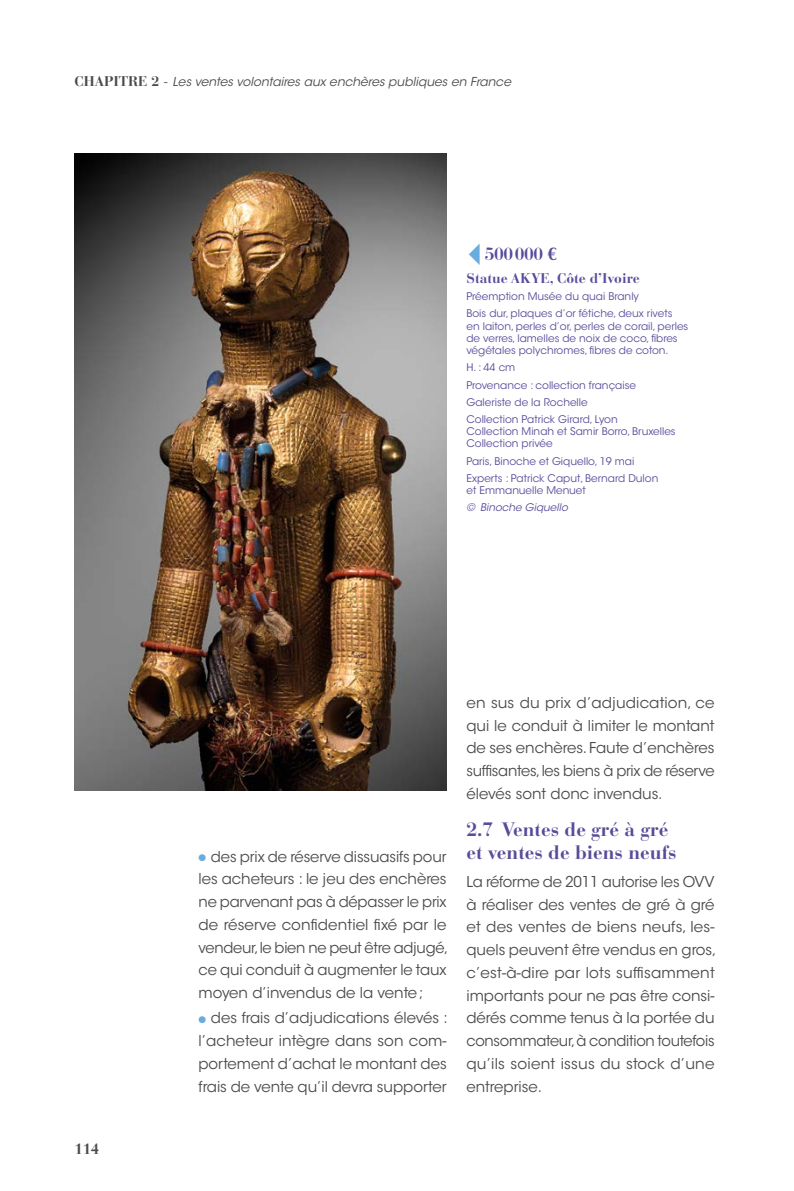
<style>
.page{position:relative;width:794px;height:1191px;background:#fff}
.page>*{position:absolute;margin:0;border:0;box-sizing:border-box;transform-origin:0 0}
.Titre_2{font:700 19.25px/22.8px "Bauer Bodoni Std";color:#5a4b9a}
.t1{font:700 17.5px "Bauer Bodoni Std";letter-spacing:-.02em;color:#5a4b9a}
.t2{font:14.88px/22.8px "ITC Avant Garde Std";color:#4a4a49}
.t3{font:700 14.88px "Bauer Bodoni Std";color:#4a4a49}
.Légende_intitulé{font:700 14px "Bauer Bodoni Std";color:#5a4b9a}
.t4{font:700 14px "Bauer Bodoni Std";color:#4a4a49}
.t5{font:italic 12.25px "ITC Avant Garde Std";color:#4a4a49}
.Légende_texte{font:10.5px/12.2px "ITC Avant Garde Std";color:#5a4b9a}
.Légende_copyright{font:italic 10.5px "ITC Avant Garde Std";color:#5a4b9a}
.s1{font-family:"Bauer Bodoni Std";font-weight:700;font-style:normal;font-size:14px}
.s2{font-family:"Bauer Bodoni Std";font-style:normal;font-size:14px}
.s3{color:#69acdf}
</style>
<div class="page">
<img style="left:74px;top:154px;width:372px;height:636px">
<p class="t4" style="left:74px;top:73px;width:30px">Chapitr</p>
<p class="t5" style="left:138px;top:74px;width:374px"><span class="s1">e 2</span> <span class="s2">-</span> Les ventes volontaires aux enchères publiques en France</p>
<p class="t3" style="left:74px;top:1140px;width:26px">114</p>
<p class="t1" style="left:485px;top:244px;width:74px">500000 €</p>
<p class="Légende_intitulé" style="left:466px;top:270px;width:175px">Statue AKYE, Côte d’Ivoire</p>
<p class="Légende_texte" style="left:466px;top:290px;width:174px">Préemption Musée du quai Branly</p>
<p class="Légende_texte" style="left:466px;top:307px;width:223px">Bois dur, plaques d’or fétiche, deux rivets<br>en laiton, perles d’or, perles de corail, perles de verres, lamelles de noix de coco, fibres végétales polychromes, fibres de coton.</p>
<p class="Légende_texte" style="left:466px;top:361px;width:50px">H. : 44 cm</p>
<p class="Légende_texte" style="left:466px;top:379px;width:171px">Provenance : collection française</p>
<p class="Légende_texte" style="left:466px;top:396px;width:123px">Galeriste de la Rochelle</p>
<p class="Légende_texte" style="left:466px;top:413px;width:211px">Collection Patrick Girard, Lyon<br>Collection Minah et Samir Borro, Bruxelles<br>Collection privée</p>
<p class="Légende_texte" style="left:466px;top:455px;width:169px">Paris, Binoche et Giquello, 19 mai</p>
<p class="Légende_texte" style="left:466px;top:472px;width:193px">Experts : Patrick Caput, Bernard Dulon et Emmanuelle Menuet</p>
<p class="Légende_copyright" style="left:466px;top:501px;width:103px">© Binoche Giquello</p>
<p class="t2" style="left:198px;top:845px;width:251px"><span class="s3">●</span> des prix de réserve dissuasifs pour les acheteurs : le jeu des enchères ne parvenant pas à dépasser le prix de réserve confidentiel fixé par le vendeur, le bien ne peut être adjugé, ce qui conduit à augmenter le taux moyen d’invendus de la vente;</p>
<p class="t2" style="left:198px;top:1007px;width:251px;text-align:justify"><span class="s3">●</span> des frais d’adjudications élevés : l’acheteur intègre dans son com&shy;portement d’achat le montant des frais de vente qu’il devra supporter</p>
<p class="t2" style="left:466px;top:691px;width:250px;text-align:justify">en sus du prix d’adjudication, ce qui le conduit à limiter le montant de ses enchères. Faute d’enchères suffisantes, les biens à prix de réserve élevés sont donc invendus.</p>
<p class="Titre_2" style="left:466px;top:818px;width:212px">2.7 Ventes de gré à gré et ventes de biens neufs</p>
<p class="t2" style="left:466px;top:870px;width:251px">La réforme de 2011 autorise les OVV à réaliser des ventes de gré à gré et des ventes de biens neufs, les&shy;quels peuvent être vendus en gros, c’est-à-dire par lots suffisamment importants pour ne pas être consi&shy;dérés comme tenus à la portée du consommateur, à condition toutefois qu’ils soient issus du stock d’une entreprise.</p>
</div>
